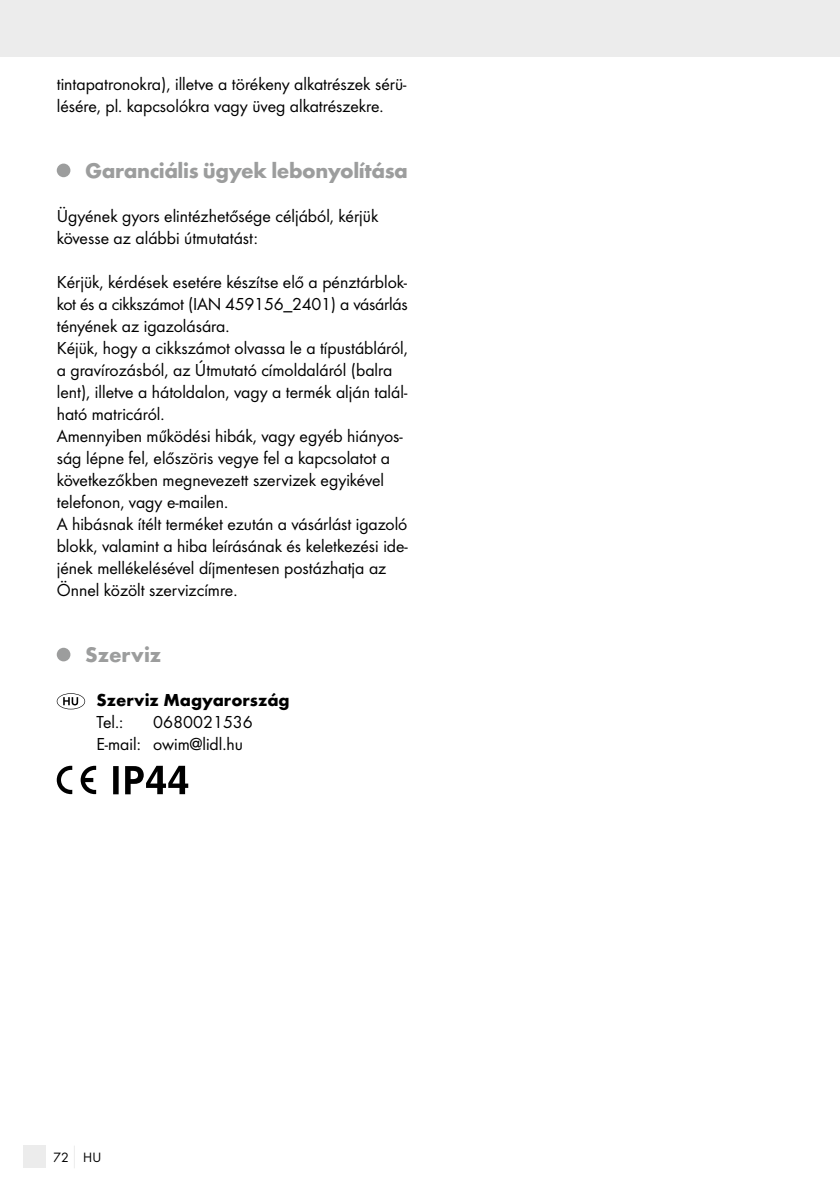
<style>
.page{position:relative;width:840px;height:1191px;background:#fff}
.page>*{position:absolute;margin:0;border:0;box-sizing:border-box;transform-origin:0 0}
.t1{font:700 22px "Futura";letter-spacing:-.02em;color:#9c9d9d}
.t2{font:700 22px "Futura";color:#9c9d9d}
.t3{font:18px/22px "Futura Boo";color:#000}
.t4{font:700 18px "Futura";color:#000}
.t5{font:14px "Futura Boo";color:#000}
</style>
<div class="page">
<div style="left:0;top:0;width:839px;height:57px;background:#ececec"></div>
<div style="left:23px;top:1145px;width:22px;height:23px;background:#ececec"></div>
<svg style="left:74px;top:1146px;width:1px;height:22px"></svg>
<div style="left:57px;top:164px;width:13px;height:13px;background:#9c9d9d;border-radius:50%"></div>
<div style="left:57px;top:648px;width:13px;height:13px;background:#9c9d9d;border-radius:50%"></div>
<svg style="left:57px;top:693px;width:28px;height:16px"></svg>
<svg style="left:57px;top:765px;width:15px;height:29px"></svg>
<svg style="left:81px;top:765px;width:15px;height:29px"></svg>
<svg style="left:113px;top:766px;width:75px;height:28px"></svg>
<p class="t3" style="left:57px;top:73px;width:351px">tintapatronokra), illetve a törékeny alkatrészek sérü&shy;lésére, pl. kapcsolókra vagy üveg alkatrészekre.</p>
<p class="t1" style="left:85px;top:157px;width:324px">Garanciális ügyek lebonyolítása</p>
<p class="t3" style="left:57px;top:205px;width:323px">Ügyének gyors elintézhetősége céljából, kérjük kövesse az alábbi útmutatást:</p>
<p class="t3" style="left:57px;top:271px;width:352px">Kérjük, kérdések esetére készítse elő a pénztárblok&shy;kot és a cikkszámot (IAN 459156_2401) a vásárlás tényének az igazolására.<br>Kéjük, hogy a cikkszámot olvassa le a típustábláról, a gravírozásból, az Útmutató címoldaláról (balra lent), illetve a hátoldalon, vagy a termék alján talál&shy;ható matricáról.<br>Amennyiben működési hibák, vagy egyéb hiányos&shy;ság lépne fel, előszöris vegye fel a kapcsolatot a következőkben megnevezett szervizek egyikével telefonon, vagy e-mailen.<br>A hibásnak ítélt terméket ezután a vásárlást igazoló blokk, valamint a hiba leírásának és keletkezési ide&shy;jének mellékelésével díjmentesen postázhatja az Önnel közölt szervizcímre.</p>
<p class="t2" style="left:85px;top:641px;width:78px">Szerviz</p>
<p class="t4" style="left:96px;top:689px;width:195px">Szerviz Magyarország</p>
<p class="t3" style="left:96px;top:711px;width:28px">Tel.:</p>
<p class="t3" style="left:96px;top:711px;width:158px;text-indent:57px">0680021536<br>E-mail: owim@lidl.hu</p>
<p class="t5" style="left:53px;top:1149px;width:50px">72 HU</p>
</div>
